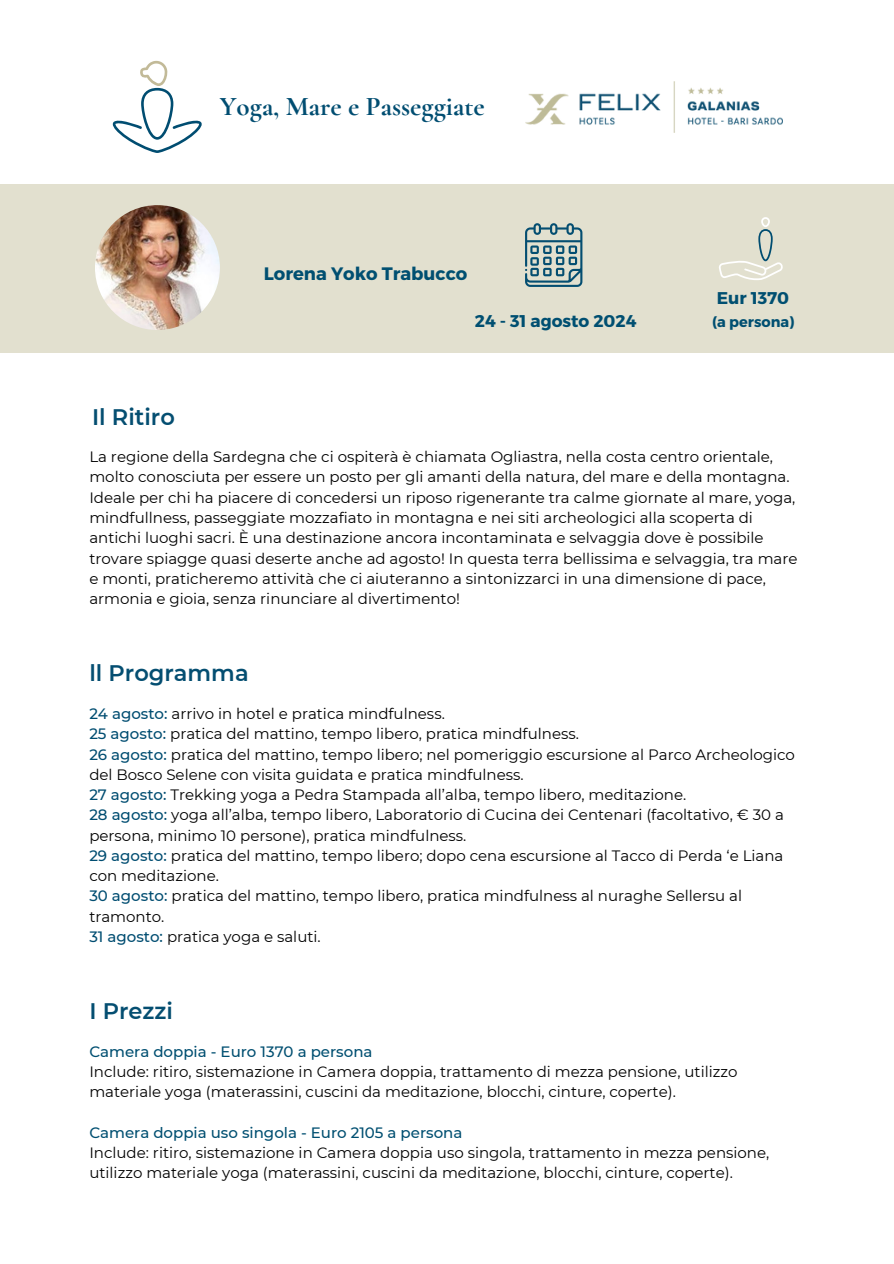
<style>
.page{position:relative;width:894px;height:1264px;background:#fff}
.page>*{position:absolute;margin:0;border:0;box-sizing:border-box;transform-origin:0 0}
.t1{font:700 27px "Cormorant Garamond";color:#004d71}
.t2{font:600 22.5px "Montserrat";color:#044e71}
.t3{font:700 18px "Montserrat";color:#004f71}
.t4{font:700 16.95px "Montserrat";color:#004f71}
.t5{font:15px/20.2px "Montserrat";color:#000}
.t6{font:500 15px "Montserrat";color:#004f71}
.t7{font:700 14.55px "Montserrat";color:#004f71}
.s1{font-weight:500;color:#004d71}
</style>
<div class="page">
<div style="left:0;top:184px;width:893px;height:169px;background:#e2e0cf"></div>
<svg style="left:719px;top:217px;width:63px;height:63px"></svg>
<img style="left:95px;top:205px;width:125px;height:125px;border-radius:50%">
<svg style="left:525px;top:223px;width:57px;height:64px"></svg>
<img style="left:525px;top:82px;width:257px;height:50px">
<svg style="left:113px;top:61px;width:89px;height:92px"></svg>
<p class="t1" style="left:220px;top:90px;width:266px">Yoga, Mare e Passeggiate</p>
<h2 class="t2" style="left:92px;top:403px;width:84px">Il Ritiro</h2>
<p class="t3" style="left:264px;top:262px;width:205px">Lorena Yoko Trabucco</p>
<h3 class="t4" style="left:716px;top:286px;width:74px">Eur 1370</h3>
<p class="t4" style="left:475px;top:310px;width:163px">24 - 31 agosto 2024</p>
<h3 class="t7" style="left:712px;top:312px;width:84px">(a persona)</h3>
<p class="t5" style="left:89px;top:447px;width:709px">La regione della Sardegna che ci ospiterà è chiamata Ogliastra, nella costa centro orientale, molto conosciuta per essere un posto per gli amanti della natura, del mare e della montagna.<br>Ideale per chi ha piacere di concedersi un riposo rigenerante tra calme giornate al mare, yoga, mindfullness, passeggiate mozzafiato in montagna e nei siti archeologici alla scoperta di antichi luoghi sacri. È una destinazione ancora incontaminata e selvaggia dove è possibile trovare spiagge quasi deserte anche ad agosto! In questa terra bellissima e selvaggia, tra mare e monti, praticheremo attività che ci aiuteranno a sintonizzarci in una dimensione di pace, armonia e gioia, senza rinunciare al divertimento!</p>
<p class="t2" style="left:89px;top:659px;width:161px">ll Programma</p>
<h3 class="t5" style="left:89px;top:703px;width:357px"><span class="s1">24 agosto:</span> arrivo in hotel e pratica mindfulness.</h3>
<h4 class="t5" style="left:89px;top:724px;width:491px"><span class="s1">25 agosto:</span> pratica del mattino, tempo libero, pratica mindfulness.</h4>
<h2 class="t5" style="left:89px;top:744px;width:707px"><span class="s1">26 agosto:</span> pratica del mattino, tempo libero; nel pomeriggio escursione al Parco Archeologico del Bosco Selene con visita guidata e pratica mindfulness.</h2>
<p class="t5" style="left:89px;top:784px;width:598px"><span class="s1">27 agosto:</span> Trekking yoga a Pedra Stampada all’alba, tempo libero, meditazione.</p>
<h2 class="t5" style="left:89px;top:805px;width:696px"><span class="s1">28 agosto:</span> yoga all’alba, tempo libero, Laboratorio di Cucina dei Centenari (facoltativo, € 30 a persona, minimo 10 persone), pratica mindfulness.</h2>
<p class="t5" style="left:89px;top:845px;width:695px"><span class="s1">29 agosto:</span> pratica del mattino, tempo libero; dopo cena escursione al Tacco di Perda ‘e Liana con meditazione.</p>
<p class="t5" style="left:89px;top:886px;width:654px"><span class="s1">30 agosto:</span> pratica del mattino, tempo libero, pratica mindfulness al nuraghe Sellersu al tramonto.</p>
<p class="t5" style="left:89px;top:926px;width:233px"><span class="s1">31 agosto:</span> pratica yoga e saluti.</p>
<p class="t2" style="left:89px;top:997px;width:85px">I Prezzi</p>
<p class="t6" style="left:89px;top:1042px;width:284px">Camera doppia - Euro 1370 a persona</p>
<p class="t5" style="left:89px;top:1061px;width:649px">Include: ritiro, sistemazione in Camera doppia, trattamento di mezza pensione, utilizzo materiale yoga (materassini, cuscini da meditazione, blocchi, cinture, coperte).</p>
<p class="t6" style="left:89px;top:1123px;width:374px">Camera doppia uso singola - Euro 2105 a persona</p>
<p class="t5" style="left:89px;top:1142px;width:681px">Include: ritiro, sistemazione in Camera doppia uso singola, trattamento in mezza pensione, utilizzo materiale yoga (materassini, cuscini da meditazione, blocchi, cinture, coperte).</p>
</div>
